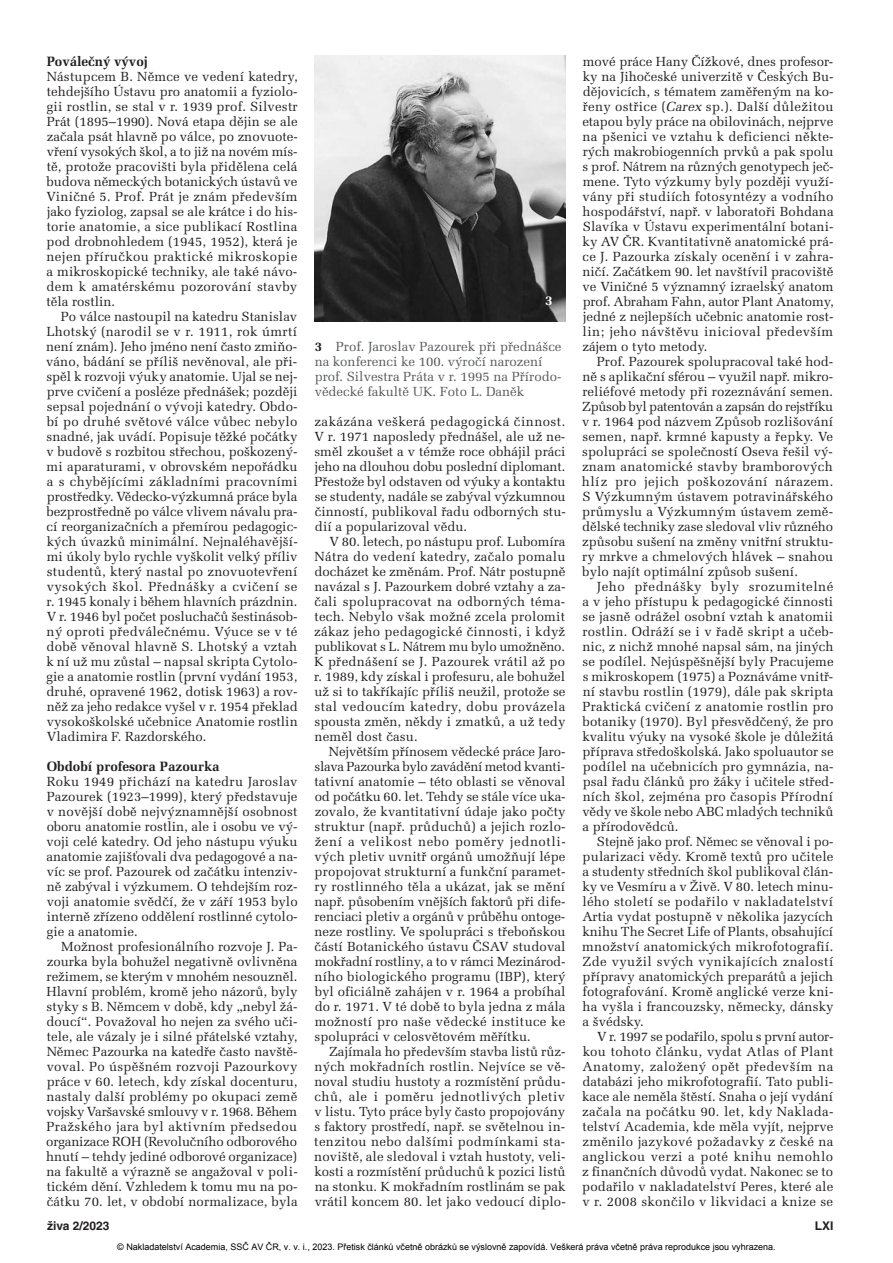
<style>
.page{position:relative;width:893px;height:1263px;background:#fff}
.page>*{position:absolute;margin:0;border:0;box-sizing:border-box;transform-origin:0 0}
.t1{font:700 13.5px "Melior CE";color:#231f20}
.t2{font:700 13.5px "Melior CE";color:#fff}
.t3{font:13.2px/15px "Melior CE";letter-spacing:.005em;color:#231f20;text-align:justify}
.t4{font:13.2px/15px "Melior CE";color:#57585a}
.t5{font:700 12px "Helvetica CE";color:#231f20}
.t6{font:9px "Arial";color:#000}
.s1{font-weight:700;color:#231f20}
.s2{font-style:italic}
</style>
<div class="page">
<img style="left:315px;top:55px;width:251px;height:266px">
<p class="t1" style="left:47px;top:57px;width:102px">Poválečný vývoj</p>
<p class="t3" style="left:46px;top:71px;width:253px">Nástupcem B. Němce ve vedení katedry, tehdejšího Ústavu pro anatomii a fyziolo&shy;gii rostlin, se stal v r. 1939 prof. Silvestr Prát (1895–1990). Nová etapa dějin se ale začala psát hlavně po válce, po znovuote - vření vysokých škol, a to již na novém mís&shy;tě, protože pracovišti byla přidělena celá budova německých botanických ústavů ve Viničné 5. Prof. Prát je znám především jako fyziolog, zapsal se ale krátce i do his&shy;torie anatomie, a sice publikací Rostlina pod drobnohledem (1945, 1952), která je nejen příručkou praktické mikroskopie a mikroskopické techniky, ale také návo&shy;dem k amatérskému pozorování stavby těla rostlin.</p>
<p class="t3" style="left:46px;top:311px;width:253px;text-indent:15px">Po válce nastoupil na katedru Stanislav Lhotský (narodil se v r. 1911, rok úmrtí není znám). Jeho jméno není často zmiňo&shy;váno, bádání se příliš nevěnoval, ale při&shy;spěl k rozvoji výuky anatomie. Ujal se nej&shy;prve cvičení a posléze přednášek; později sepsal pojednání o vývoji katedry. Obdo&shy;bí po druhé světové válce vůbec nebylo snadné, jak uvádí. Popisuje těžké počátky v budově s rozbitou střechou, poškozený&shy;mi aparaturami, v obrovském nepořádku a s chybějícími základními pracovními prostředky. Vědecko-výzkumná práce byla bezprostředně po válce vlivem návalu pra&shy;cí reorganizačních a přemírou pedagogic&shy;kých úvazků minimální. Nejnaléhavější&shy;mi úkoly bylo rychle vyškolit velký příliv studentů, který nastal po znovuotevření vysokých škol. Přednášky a cvičení se r. 1945 konaly i během hlavních prázdnin.<br>V r. 1946 byl počet posluchačů šestinásob&shy;ný oproti předválečnému. Výuce se v té době věnoval hlavně S. Lhotský a vztah k ní už mu zůstal – napsal skripta Cytolo&shy;gie a anatomie rostlin (první vydání 1953, druhé, opravené 1962, dotisk 1963) a rov&shy;něž za jeho redakce vyšel v r. 1954 překlad vysokoškolské učebnice Anatomie rostlin Vladimira F. Razdorského.</p>
<p class="t1" style="left:47px;top:762px;width:175px">Období profesora Pazourka</p>
<p class="t3" style="left:47px;top:776px;width:253px">Roku 1949 přichází na katedru Jaroslav Pazourek (1923–1999), který představuje v novější době nejvýznamnější osobnost oboru anatomie rostlin, ale i osobu ve vý - voji celé katedry. Od jeho nástupu výuku anatomie zajišťovali dva pedagogové a na - víc se prof. Pazourek od začátku intenziv&shy;ně zabýval i výzkumem. O tehdejším roz&shy;voji anatomie svědčí, že v září 1953 bylo interně zřízeno oddělení rostlinné cytolo&shy;gie a anatomie.</p>
<p class="t3" style="left:46px;top:941px;width:253px;text-indent:15px">Možnost profesionálního rozvoje J. Pa - zourka byla bohužel negativně ovlivněna režimem, se kterým v mnohém nesouzněl.<br>Hlavní problém, kromě jeho názorů, byly styky s B. Němcem v době, kdy „nebyl žá - doucí“. Považoval ho nejen za svého uči&shy;tele, ale vázaly je i silné přátelské vztahy, Němec Pazourka na katedře často navště&shy;voval. Po úspěšném rozvoji Pazourkovy práce v 60. letech, kdy získal docenturu, nastaly další problémy po okupaci země vojsky Varšavské smlouvy v r. 1968. Během Pražského jara byl aktivním předsedou organizace ROH (Revolučního odborového hnutí – tehdy jediné odborové organizace) na fakultě a výrazně se angažoval v poli&shy;tickém dění. Vzhledem k tomu mu na po - čátku 70. let, v období normalizace, byla</p>
<p class="t2" style="left:545px;top:296px;width:9px">3</p>
<p class="t4" style="left:315px;top:341px;width:248px"><span class="s1">3</span> Prof. Jaroslav Pazourek při přednášce na konferenci ke 100. výročí narození prof. Silvestra Práta v r. 1995 na Přírodo&shy;vědecké fakultě UK. Foto L. Daněk</p>
<p class="t3" style="left:314px;top:416px;width:253px">zakázána veškerá pedagogická činnost.<br>V r. 1971 naposledy přednášel, ale už ne - směl zkoušet a v témže roce obhájil práci jeho na dlouhou dobu poslední diplomant.<br>Přestože byl odstaven od výuky a kontaktu se studenty, nadále se zabýval výzkumnou činností, publikoval řadu odborných stu&shy;dií a popularizoval vědu.</p>
<p class="t3" style="left:314px;top:536px;width:253px;text-indent:15px">V 80. letech, po nástupu prof. Lubomíra Nátra do vedení katedry, začalo pomalu docházet ke změnám. Prof. Nátr postupně navázal s J. Pazourkem dobré vztahy a za - čali spolupracovat na odborných téma&shy;tech. Nebylo však možné zcela prolomit zákaz jeho pedagogické činnosti, i když publikovat s L. Nátrem mu bylo umožněno.<br>K přednášení se J. Pazourek vrátil až po r. 1989, kdy získal i profesuru, ale bohužel už si to takříkajíc příliš neužil, protože se stal vedoucím katedry, dobu provázela spousta změn, někdy i zmatků, a už tedy neměl dost času.</p>
<p class="t3" style="left:314px;top:746px;width:253px;text-indent:14px">Největším přínosem vědecké práce Jaro&shy;slava Pazourka bylo zavádění metod kvanti - tativní anatomie – této oblasti se věnoval od počátku 60. let. Tehdy se stále více uka&shy;zovalo, že kvantitativní údaje jako počty struktur (např. průduchů) a jejich rozlo - žení a velikost nebo poměry jednotli&shy;vých pletiv uvnitř orgánů umožňují lépe propojovat strukturní a funkční paramet&shy;ry rostlinného těla a ukázat, jak se mění např. působením vnějších faktorů při dife - renciaci pletiv a orgánů v průběhu ontoge&shy;neze rostliny. Ve spolupráci s třeboňskou částí Botanického ústavu ČSAV studoval mokřadní rostliny, a to v rámci Mezinárod&shy;ního biologického programu (IBP), který byl oficiálně zahájen v r. 1964 a probíhal do r. 1971. V té době to byla jedna z mála možností pro naše vědecké instituce ke spolupráci v celosvětovém měřítku.</p>
<p class="t3" style="left:314px;top:1046px;width:253px;text-indent:15px">Zajímala ho především stavba listů růz&shy;ných mokřadních rostlin. Nejvíce se vě - noval studiu hustoty a rozmístění průdu&shy;chů, ale i poměru jednotlivých pletiv v listu. Tyto práce byly často propojovány s faktory prostředí, např. se světelnou in - tenzitou nebo dalšími podmínkami sta&shy;noviště, ale sledoval i vztah hustoty, veli&shy;kosti a rozmístění průduchů k pozici listů na stonku. K mokřadním rostlinám se pak vrátil koncem 80. let jako vedoucí diplo-</p>
<p class="t3" style="left:582px;top:56px;width:253px">mové práce Hany Čížkové, dnes profesor&shy;ky na Jihočeské univerzitě v Českých Bu - dějovicích, s tématem zaměřeným na ko - řeny ostřice (<span class="s2">Carex</span> sp.). Další důležitou etapou byly práce na obilovinách, nejprve na pšenici ve vztahu k deficienci někte&shy;rých makrobiogenních prvků a pak spolu s prof. Nátrem na různých genotypech ječ&shy;mene. Tyto výzkumy byly později využí&shy;vány při studiích fotosyntézy a vodního hospodářství, např. v laboratoři Bohdana Slavíka v Ústavu experimentální botani&shy;ky AV ČR. Kvantitativně anatomické prá&shy;ce J. Pazourka získaly ocenění i v zahra - ničí. Začátkem 90. let navštívil pracoviště ve Viničné 5 významný izraelský anatom prof. Abraham Fahn, autor Plant Anatomy, jedné z nejlepších učebnic anatomie rost&shy;lin; jeho návštěvu inicioval především zájem o tyto metody.</p>
<p class="t3" style="left:582px;top:356px;width:253px;text-indent:15px">Prof. Pazourek spolupracoval také hod&shy;ně s aplikační sférou – využil např. mikro&shy;reliéfové metody při rozeznávání semen.<br>Způsob byl patentován a zapsán do rejstříku v r. 1964 pod názvem Způsob rozlišování semen, např. krmné kapusty a řepky. Ve spolupráci se společností Oseva řešil vý - znam anatomické stavby bramborových hlíz pro jejich poškozování nárazem.<br>S Výzkumným ústavem potravinářského průmyslu a Výzkumným ústavem země&shy;dělské techniky zase sledoval vliv různého způsobu sušení na změny vnitřní struktu&shy;ry mrkve a chmelových hlávek – snahou bylo najít optimální způsob sušení.</p>
<p class="t3" style="left:582px;top:581px;width:253px;text-indent:14px">Jeho přednášky byly srozumitelné a v jeho přístupu k pedagogické činnosti se jasně odrážel osobní vztah k anatomii rostlin. Odráží se i v řadě skript a učeb&shy;nic, z nichž mnohé napsal sám, na jiných se podílel. Nejúspěšnější byly Pracujeme s mikroskopem (1975) a Poznáváme vnitř&shy;ní stavbu rostlin (1979), dále pak skripta Praktická cvičení z anatomie rostlin pro botaniky (1970). Byl přesvědčený, že pro kvalitu výuky na vysoké škole je důležitá příprava středoškolská. Jako spoluautor se podílel na učebnicích pro gymnázia, na - psal řadu článků pro žáky i učitele střed&shy;ních škol, zejména pro časopis Přírodní vědy ve škole nebo ABC mladých techniků a přírodovědců.</p>
<p class="t3" style="left:582px;top:836px;width:253px;text-indent:15px">Stejně jako prof. Němec se věnoval i po - pularizaci vědy. Kromě textů pro učitele a studenty středních škol publikoval člán&shy;ky ve Vesmíru a v Živě. V 80. letech minu&shy;lého století se podařilo v nakladatelství Artia vydat postupně v několika jazycích knihu The Secret Life of Plants, obsahující množství anatomických mikrofotografií.<br>Zde využil svých vynikajících znalostí přípravy anatomických preparátů a jejich fotografování. Kromě anglické verze kni&shy;ha vyšla i francouzsky, německy, dánsky a švédsky.</p>
<p class="t3" style="left:582px;top:1031px;width:253px;text-indent:15px">V r. 1997 se podařilo, spolu s první autor - kou tohoto článku, vydat Atlas of Plant Anatomy, založený opět především na databázi jeho mikrofotografií. Tato publi&shy;kace ale neměla štěstí. Snaha o její vydání začala na počátku 90. let, kdy Naklada - telství Academia, kde měla vyjít, nejprve změnilo jazykové požadavky z české na anglickou verzi a poté knihu nemohlo z finančních důvodů vydat. Nakonec se to podařilo v nakladatelství Peres, které ale v r. 2008 skončilo v likvidaci a knize se</p>
<p class="t5" style="left:47px;top:1221px;width:64px">živa 2/2023</p>
<p class="t5" style="left:815px;top:1221px;width:20px">LXI</p>
<p class="t6" style="left:117px;top:1241px;width:660px">© Nakladatelství Academia, SSČ AV ČR, v. v. i., 2023. Přetisk článků včetně obrázků se výslovně zapovídá. Veškerá práva včetně práva reprodukce jsou vyhrazena.</p>
</div>
